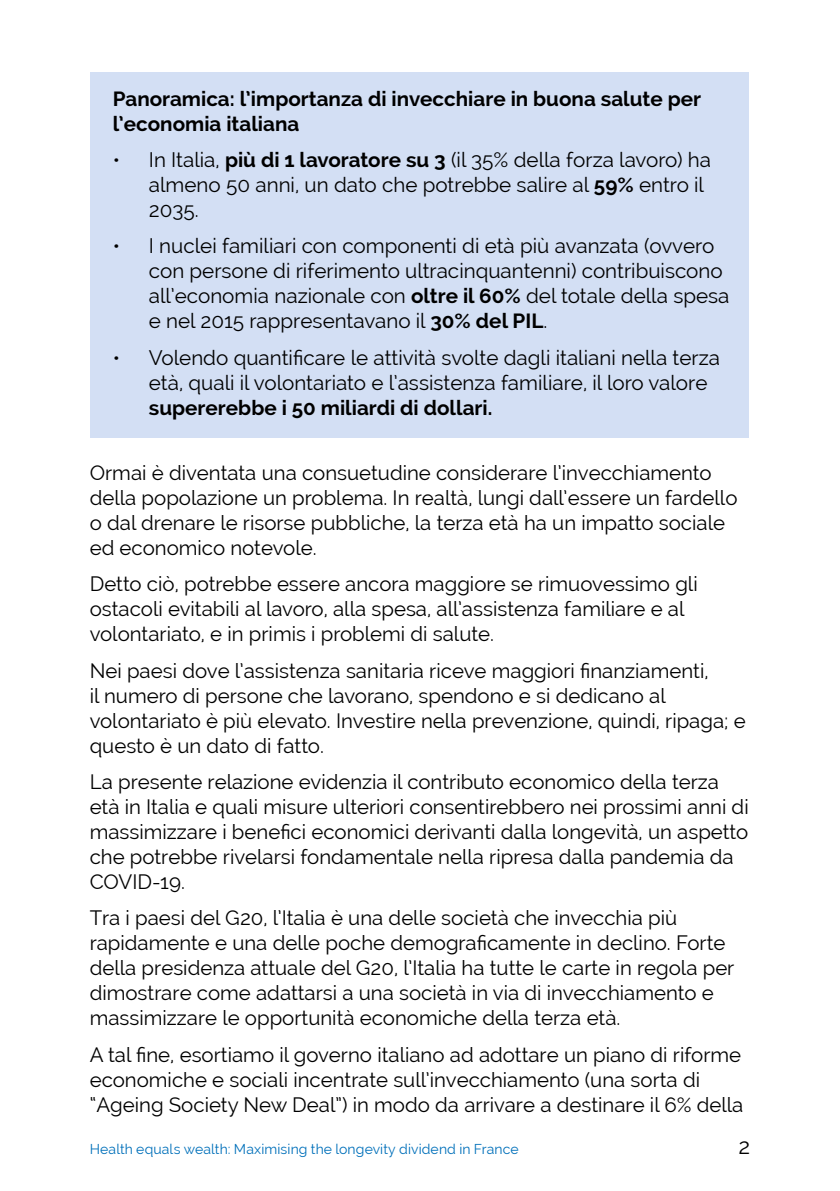
<style>
.page{position:relative;width:840px;height:1191px;background:#fff}
.page>*{position:absolute;margin:0;border:0;box-sizing:border-box;transform-origin:0 0}
.t1{font:22px "Raleway";color:#000}
.t2{font:20.6px/25px "Raleway";color:#000}
.t3{font:700 20.6px/25px "Raleway";color:#000}
.t4{font:20.4px/25px "Raleway";color:#000}
.t5{font:14px "Raleway";letter-spacing:.01em;color:#0070ba}
.s1{font-weight:700}
</style>
<div class="page">
<div style="left:91px;top:72px;width:657px;height:366px;background:#d3dff4"></div>
<p class="t3" style="left:113px;top:86px;width:589px">Panoramica: l’importanza di invecchiare in buona salute per l’economia italiana</p>
<p class="t2" style="left:149px;top:147px;width:563px;text-indent:-36px">• In Italia, <span class="s1">più di 1 lavoratore su 3</span> (il 35% della forza lavoro) ha almeno 50 anni, un dato che potrebbe salire al <span class="s1">59%</span> entro il<br>2035.</p>
<p class="t2" style="left:149px;top:234px;width:581px;text-indent:-36px">• I nuclei familiari con componenti di età più avanzata (ovvero con persone di riferimento ultracinquantenni) contribuiscono all’economia nazionale con <span class="s1">oltre il 60%</span> del totale della spesa e nel 2015 rappresentavano il <span class="s1">30% del PIL</span>.</p>
<p class="t2" style="left:149px;top:345px;width:572px;text-indent:-36px">• Volendo quantificare le attività svolte dagli italiani nella terza età, quali il volontariato e l’assistenza familiare, il loro valore <span class="s1">supererebbe i 50 miliardi di dollari.</span></p>
<p class="t4" style="left:90px;top:460px;width:649px">Ormai è diventata una consuetudine considerare l’invecchiamento della popolazione un problema. In realtà, lungi dall’essere un fardello o dal drenare le risorse pubbliche, la terza età ha un impatto sociale ed economico notevole.</p>
<p class="t4" style="left:90px;top:571px;width:609px">Detto ciò, potrebbe essere ancora maggiore se rimuovessimo gli ostacoli evitabili al lavoro, alla spesa, all’assistenza familiare e al volontariato, e in primis i problemi di salute.</p>
<p class="t4" style="left:90px;top:658px;width:657px">Nei paesi dove l’assistenza sanitaria riceve maggiori finanziamenti,<br>il numero di persone che lavorano, spendono e si dedicano al volontariato è più elevato. Investire nella prevenzione, quindi, ripaga; e questo è un dato di fatto.</p>
<p class="t4" style="left:90px;top:769px;width:660px">La presente relazione evidenzia il contributo economico della terza età in Italia e quali misure ulteriori consentirebbero nei prossimi anni di massimizzare i benefici economici derivanti dalla longevità, un aspetto che potrebbe rivelarsi fondamentale nella ripresa dalla pandemia da COVID-19.</p>
<p class="t4" style="left:90px;top:905px;width:646px">Tra i paesi del G20, l’Italia è una delle società che invecchia più rapidamente e una delle poche demograficamente in declino. Forte della presidenza attuale del G20, l’Italia ha tutte le carte in regola per dimostrare come adattarsi a una società in via di invecchiamento e massimizzare le opportunità economiche della terza età.</p>
<p class="t4" style="left:90px;top:1042px;width:655px">A tal fine, esortiamo il governo italiano ad adottare un piano di riforme economiche e sociali incentrate sull’invecchiamento (una sorta di “Ageing Society New Deal”) in modo da arrivare a destinare il 6% della</p>
<p class="t5" style="left:90px;top:1141px;width:430px">Health equals wealth: Maximising the longevity dividend in France</p>
<p class="t1" style="left:738px;top:1133px;width:13px">2</p>
</div>
